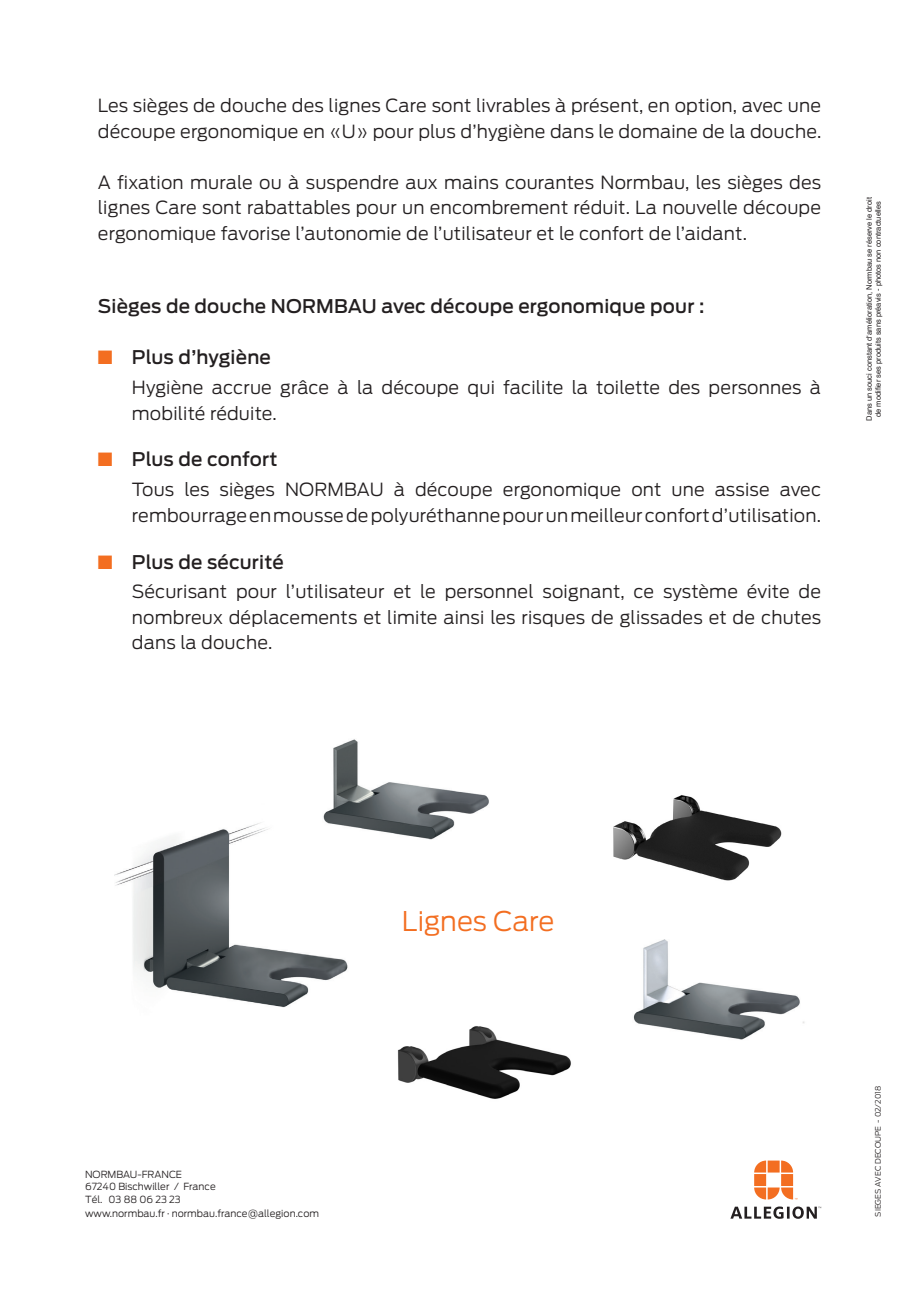
<style>
.page{position:relative;width:919px;height:1289px;background:#fff}
.page>*{position:absolute;margin:0;border:0;box-sizing:border-box;transform-origin:0 0}
.t1{font:300 27px "Antenna";color:#f36e21}
.t2{font:500 18.75px "Antenna";letter-spacing:.01em;color:#231f20}
.t3{font:300 18px/25.5px "Antenna";letter-spacing:.01em;color:#231f20}
.t4{font:300 9.75px/12px "Antenna";color:#231f20}
.t5{font:7.5px/9px "Helvetica";color:#231f20;text-align:center}
.t6{font:300 7.5px "Antenna";color:#231f20}
.s1{color:#f36e21}
</style>
<div class="page">
<img style="left:115px;top:822px;width:233px;height:186px">
<img style="left:613px;top:795px;width:169px;height:86px">
<img style="left:397px;top:1026px;width:174px;height:73px">
<img style="left:633px;top:939px;width:172px;height:101px">
<img style="left:316px;top:739px;width:173px;height:106px">
<svg style="left:754px;top:1160px;width:43px;height:39px"></svg>
<svg style="left:730px;top:1206px;width:91px;height:12px"></svg>
<p class="t3" style="left:98px;top:93px;width:725px">Les sièges de douche des lignes Care sont livrables à présent, en option, avec une découpe ergonomique en «U» pour plus d’hygiène dans le domaine de la douche.</p>
<p class="t3" style="left:98px;top:169px;width:724px;text-align:justify">A fixation murale ou à suspendre aux mains courantes Normbau, les sièges des lignes Care sont rabattables pour un encombrement réduit. La nouvelle découpe ergonomique favorise l’autonomie de l’utilisateur et le confort de l’aidant.</p>
<p class="t2" style="left:98px;top:295px;width:608px">Sièges de douche NORMBAU avec découpe ergonomique pour :</p>
<p class="t2" style="left:98px;top:346px;width:174px"><span class="s1">■</span> Plus d’hygiène</p>
<p class="t3" style="left:132px;top:375px;width:690px">Hygiène accrue grâce à la découpe qui facilite la toilette des personnes à mobilité réduite.</p>
<p class="t2" style="left:98px;top:448px;width:181px"><span class="s1">■</span> Plus de confort</p>
<p class="t3" style="left:132px;top:477px;width:690px">Tous les sièges NORMBAU à découpe ergonomique ont une assise avec rembourrage en mousse de polyuréthanne pour un meilleur confort d’utilisation.</p>
<p class="t2" style="left:98px;top:550px;width:187px"><span class="s1">■</span> Plus de sécurité</p>
<p class="t3" style="left:132px;top:579px;width:690px;text-align:justify">Sécurisant pour l’utilisateur et le personnel soignant, ce système évite de nombreux déplacements et limite ainsi les risques de glissades et de chutes dans la douche.</p>
<p class="t5" style="left:864px;top:421px;width:225px;rotate:-90deg">Dans un souci constant d‘amélioration, Normbau se réserve le droit de modifier ses produits sans préavis - photos non contractuelles</p>
<h1 class="t1" style="left:402px;top:904px;width:154px">Lignes Care</h1>
<p class="t4" style="left:85px;top:1168px;width:132px">NORMBAU-FRANCE<br>67240 Bischwiller / France</p>
<p class="t4" style="left:85px;top:1192px;width:235px;line-height:13.5px">Tél. 03 88 06 23 23<br>www.normbau.fr · normbau.france@allegion.com</p>
<p class="t6" style="left:873px;top:1216px;width:132px;rotate:-90deg">SIEGES AVEC DECOUPE - 02/2018</p>
</div>
